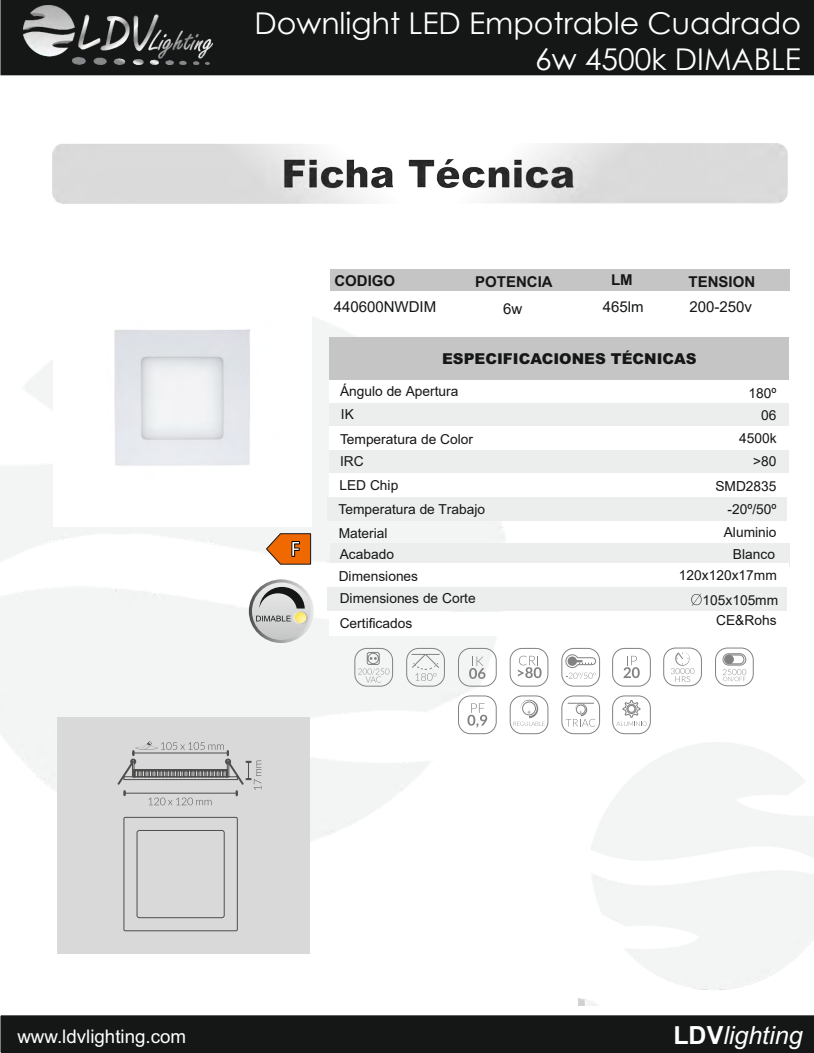
<style>
.page{position:relative;width:814px;height:1053px;background:#fff}
.page>*{position:absolute;margin:0;border:0;box-sizing:border-box;transform-origin:0 0}
.t1{font:30px/36px "Century Gothic";color:#fff;text-align:right}
.t2{font:italic 25px "Arial";color:#fff}
.t3{font:700 23.5px "Calibri";color:#fff;scale:.92 1}
.t4{font:18.75px "Arial";color:#fff}
.t5{font:15px "Arial";color:#151616}
.t6{font:900 15px "Arial";color:#151616}
.t7{font:700 15px "Arial";color:#151616}
.t8{font:13.75px/21.9px "Arial";color:#151616}
.t9{font:13.75px/22px "Arial";color:#151616}
.s1{font-style:inherit}
.s2{font-weight:700;font-style:normal}
</style>
<div class="page">
<img style="left:1px;top:498px;width:505px;height:123px">
<svg style="left:1px;top:75px;width:813px;height:423px"></svg>
<div style="left:304px;top:119px;width:488px;height:60px;background:#fff;border:1px solid #d9d9da;border-radius:11px"></div>
<div style="left:52px;top:119px;width:516px;height:60px;background:#fff;border:1px solid #d9d9da;border-radius:11px"></div>
<div style="left:330px;top:269px;width:459px;height:22px;background:#c5c5c5"></div>
<div style="left:330px;top:337px;width:459px;height:42px;background:#c5c5c5"></div>
<div style="left:329px;top:380px;width:459px;height:23px;background:#fff"></div>
<div style="left:330px;top:403px;width:459px;height:23px;background:#eceded"></div>
<div style="left:330px;top:449px;width:459px;height:23px;background:#eceded"></div>
<div style="left:328px;top:497px;width:459px;height:24px;background:#eceded"></div>
<div style="left:330px;top:543px;width:459px;height:24px;background:#eceded"></div>
<div style="left:330px;top:473px;width:459px;height:23px;background:#fff"></div>
<div style="left:330px;top:426px;width:459px;height:24px;background:#fff"></div>
<div style="left:0;top:0;width:814px;height:75px;background:#151616"></div>
<img style="left:23px;top:5px;width:189px;height:60px">
<div style="left:1px;top:1015px;width:813px;height:37px;background:#151616"></div>
<div style="left:57px;top:717px;width:252px;height:237px;background:#d9d9da"></div>
<div style="left:329px;top:563px;width:459px;height:24px;background:#fff"></div>
<svg style="left:266px;top:533px;width:45px;height:31px"></svg>
<img style="left:52px;top:143px;width:735px;height:61px">
<img style="left:53px;top:268px;width:258px;height:259px">
<div style="left:328px;top:587px;width:459px;height:24px;background:#eceded"></div>
<div style="left:329px;top:611px;width:459px;height:24px;background:#fff"></div>
<svg style="left:249px;top:579px;width:65px;height:64px"></svg>
<svg style="left:252px;top:582px;width:59px;height:58px"></svg>
<svg style="left:293px;top:610px;width:15px;height:14px"></svg>
<svg style="left:256px;top:587px;width:50px;height:36px;background:#aeaea8"></svg>
<svg style="left:354px;top:648px;width:39px;height:38px"></svg>
<svg style="left:406px;top:648px;width:39px;height:38px"></svg>
<svg style="left:469px;top:656px;width:16px;height:22px"></svg>
<div style="left:458px;top:648px;width:38px;height:38px;border:1px solid #818281;border-radius:12px"></div>
<svg style="left:518px;top:655px;width:23px;height:23px"></svg>
<div style="left:510px;top:648px;width:38px;height:38px;border:1px solid #818281;border-radius:12px"></div>
<svg style="left:561px;top:648px;width:39px;height:38px"></svg>
<svg style="left:623px;top:655px;width:17px;height:23px"></svg>
<div style="left:612px;top:648px;width:38px;height:38px;border:1px solid #818281;border-radius:12px"></div>
<div style="left:663px;top:647px;width:38px;height:39px;border:1px solid #818281;border-radius:12px"></div>
<svg style="left:671px;top:652px;width:23px;height:30px"></svg>
<div style="left:715px;top:647px;width:38px;height:39px;border:1px solid #818281;border-radius:12px"></div>
<svg style="left:722px;top:653px;width:24px;height:28px"></svg>
<div style="left:724px;top:654px;width:10px;height:10px;background:#818281;border-radius:50%"></div>
<svg style="left:467px;top:703px;width:20px;height:24px"></svg>
<div style="left:458px;top:695px;width:38px;height:38px;border:1px solid #818281;border-radius:12px"></div>
<div style="left:510px;top:695px;width:38px;height:38px;border:1px solid #818281;border-radius:12px"></div>
<svg style="left:513px;top:699px;width:32px;height:26px"></svg>
<div style="left:561px;top:695px;width:39px;height:38px;border:1px solid #818281;border-radius:12px"></div>
<svg style="left:566px;top:703px;width:29px;height:23px"></svg>
<svg style="left:612px;top:695px;width:39px;height:39px"></svg>
<svg style="left:117px;top:741px;width:144px;height:64px"></svg>
<svg style="left:123px;top:816px;width:115px;height:115px"></svg>
<svg style="left:691px;top:593px;width:11px;height:13px"></svg>
<h1 class="t1" style="left:254px;top:5px;width:548px">Downlight LED Empotrable Cuadrado<br>6w 4500k DIMABLE</h1>
<p class="t7" style="left:334px;top:275px;width:62px">CODIGO</p>
<p class="t7" style="left:475px;top:275px;width:79px">POTENCIA</p>
<p class="t7" style="left:611px;top:274px;width:23px">LM</p>
<p class="t7" style="left:688px;top:275px;width:68px">TENSION</p>
<p class="t5" style="left:334px;top:296px;width:104px">440600N<span class="s1">W</span>DIM</p>
<p class="t5" style="left:503px;top:298px;width:21px">6<span class="s1">w</span></p>
<p class="t5" style="left:602px;top:296px;width:42px">465<span class="s1">lm</span></p>
<p class="t5" style="left:689px;top:296px;width:64px">200<span class="s1">-2</span>50<span class="s1">v</span></p>
<h3 class="t3" style="left:290px;top:532px;width:12px">F</h3>
<p class="t6" style="left:442px;top:353px;width:256px">ESPECIFICACIONES TÉCNICAS</p>
<p class="t8" style="left:340px;top:380px;width:120px">Ángulo de Apertura</p>
<p class="t8" style="left:748px;top:382px;width:29px">180º</p>
<p class="t8" style="left:341px;top:402px;width:14px">IK</p>
<p class="t9" style="left:340px;top:429px;width:134px">Temperatura de Color<br>IRC</p>
<p class="t9" style="left:339px;top:499px;width:148px">Temperatura de Trabajo</p>
<p class="t9" style="left:339px;top:475px;width:60px">LED Chip</p>
<p class="t9" style="left:339px;top:523px;width:50px">Material</p>
<p class="t8" style="left:761px;top:404px;width:17px">06</p>
<p class="t8" style="left:739px;top:427px;width:39px">4500k</p>
<p class="t8" style="left:753px;top:450px;width:25px">&gt;80</p>
<p class="t8" style="left:727px;top:498px;width:51px">-20º/50º</p>
<p class="t8" style="left:715px;top:474px;width:63px">SMD2835</p>
<p class="t8" style="left:724px;top:521px;width:54px">Aluminio</p>
<p class="t8" style="left:339px;top:543px;width:139px">Acabado<br>Dimensiones<br><span class="s1">Dimensiones</span> de Corte</p>
<p class="t9" style="left:340px;top:613px;width:74px">Certificados</p>
<p class="t8" style="left:733px;top:542px;width:44px">Blanco</p>
<p class="t8" style="left:679px;top:562px;width:101px;line-height:25.1px;text-align:right">120x12<span class="s1">0x17</span>mm<br>105<span class="s1">x</span>105mm</p>
<p class="t8" style="left:716px;top:609px;width:62px">CE&amp;Rohs</p>
<h3 class="t4" style="left:17px;top:1028px;width:170px">www.ldvlighting.com</h3>
<h2 class="t2" style="left:673px;top:1026px;width:131px"><span class="s2">LDV</span>lighting</h2>
</div>
